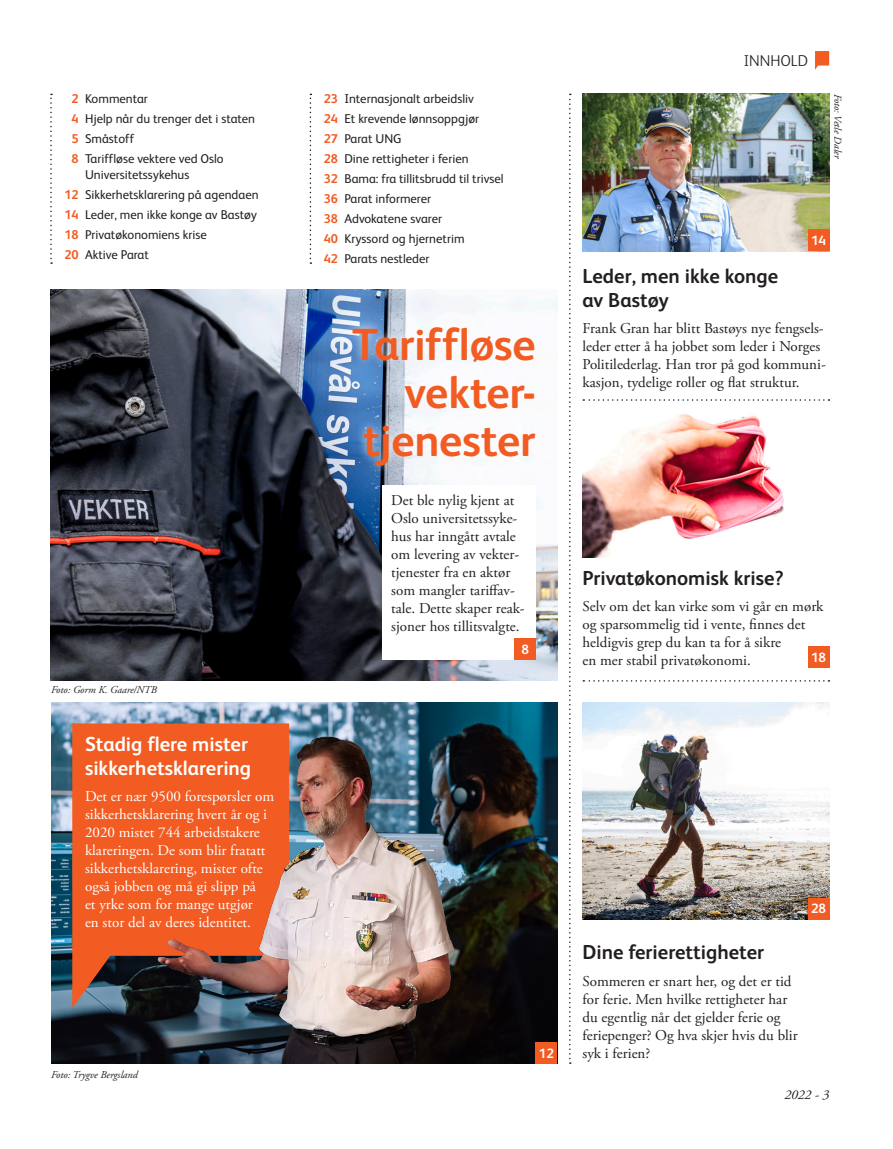
<style>
.page{position:relative;width:893px;height:1149px;background:#fff}
.page>*{position:absolute;margin:0;border:0;box-sizing:border-box;transform-origin:0 0}
.t1{font:700 45px/48px "FS Albert";letter-spacing:-.005em;color:#f25b21;text-align:right}
.t2{font:700 20.25px/24px "FS Albert";color:#231f20}
.t3{font:700 20.25px/24px "FS Albert";color:#fff}
.t4{font:300 15.75px "FS Albert";color:#231f20}
.t5{font:15px/18px "Adobe Garamond Pro";color:#231f20}
.t6{font:15px/18px "Adobe Garamond Pro";color:#fff}
.t7{font:700 13.5px "FS Albert";color:#fff}
.t8{font:italic 13.5px "Adobe Garamond Pro";color:#231f20}
.t9{font:12.75px/20px "FS Albert";color:#231f20}
.t10{font:italic 10.5px "Adobe Garamond Pro";color:#231f20}
.s1{font-weight:700;color:#f25b21}
</style>
<div class="page">
<svg style="left:815px;top:51px;width:14px;height:19px"></svg>
<img style="left:583px;top:400px;width:246px;height:157px">
<div style="left:808px;top:646px;width:21px;height:22px;background:#f25b21"></div>
<img style="left:583px;top:702px;width:246px;height:216px">
<svg style="left:569px;top:94px;width:2px;height:969px"></svg>
<svg style="left:310px;top:94px;width:1px;height:170px"></svg>
<svg style="left:50px;top:94px;width:2px;height:170px"></svg>
<img style="left:51px;top:289px;width:506px;height:391px">
<div style="left:343px;top:317px;width:202px;height:158px;background:#fff;opacity:.75"></div>
<div style="left:383px;top:485px;width:153px;height:174px;background:#fff"></div>
<div style="left:514px;top:638px;width:22px;height:21px;background:#f25b21"></div>
<img style="left:51px;top:702px;width:506px;height:361px">
<svg style="left:72px;top:723px;width:51px;height:284px;background:#dc5b2b"></svg>
<div style="left:536px;top:1042px;width:21px;height:21px;background:#f25b21"></div>
<img style="left:583px;top:94px;width:246px;height:157px">
<svg style="left:583px;top:399px;width:246px;height:1px"></svg>
<svg style="left:583px;top:680px;width:246px;height:1px"></svg>
<div style="left:808px;top:897px;width:21px;height:21px;background:#f25b21"></div>
<div style="left:808px;top:230px;width:21px;height:21px;background:#f25b21"></div>
<img style="left:123px;top:648px;width:363px;height:415px">
<p class="t9" style="left:72px;top:88px;width:185px"><span class="s1">2</span> Kommentar<br><span class="s1">4</span> Hjelp når du trenger det i staten<br><span class="s1">5</span> Småstoff<br><span class="s1">8</span> Tariffløse vektere ved Oslo</p>
<p class="t9" style="left:64px;top:164px;width:196px;text-indent:21px">Universitetssykehus<br><span class="s1">12</span> Sikkerhetsklarering på agendaen<br><span class="s1">14</span> Leder, men ikke konge av Bastøy<br><span class="s1">18</span> Privatøkonomiens krise<br><span class="s1">20</span> Aktive Parat</p>
<p class="t10" style="left:51px;top:683px;width:107px">Foto: Gorm K. Gaare/NTB</p>
<h2 class="t3" style="left:85px;top:731px;width:168px">Stadig flere mister sikkerhetsklarering</h2>
<p class="t6" style="left:85px;top:787px;width:191px">Det er nær 9500 forespørsler om sikkerhetsklarering hvert år og i<br>2020 mistet 744 arbeidstakere klareringen. De som blir fratatt sikkerhetsklarering, mister ofte også jobben og må gi slipp på<br>et yrke som for mange utgjør<br>en stor del av deres identitet.</p>
<p class="t10" style="left:51px;top:1067px;width:88px">Foto: Trygve Bergsland</p>
<p class="t4" style="left:744px;top:51px;width:66px">INNHOLD</p>
<p class="t9" style="left:324px;top:88px;width:181px"><span class="s1">23</span> Internasjonalt arbeidsliv<br><span class="s1">24</span> Et krevende lønnsoppgjør<br><span class="s1">27</span> Parat UNG<br><span class="s1">28</span> Dine rettigheter i ferien<br><span class="s1">32</span> Bama: fra tillitsbrudd til trivsel<br><span class="s1">36</span> Parat informerer<br><span class="s1">38</span> Advokatene svarer<br><span class="s1">40</span> Kryssord og hjernetrim<br><span class="s1">42</span> Parats nestleder</p>
<p class="t10" style="left:844px;top:94px;width:67px;rotate:90deg">Foto: Vetle Daler</p>
<p class="t7" style="left:811px;top:233px;width:17px">14</p>
<h1 class="t1" style="left:352px;top:320px;width:185px">Tariffløse vekter&shy;tjenester</h1>
<p class="t5" style="left:391px;top:491px;width:135px">Det ble nylig kjent at<br>Oslo universitetssyke&shy;hus har inngått avtale om levering av vekter&shy;tjenester fra en aktør som mangler tariffav&shy;tale. Dette skaper reak&shy;sjoner hos tillitsvalgte.</p>
<p class="t7" style="left:521px;top:641px;width:9px">8</p>
<h2 class="t2" style="left:583px;top:263px;width:197px">Leder, men ikke konge av Bastøy</h2>
<p class="t5" style="left:583px;top:320px;width:245px">Frank Gran har blitt Bastøys nye fengsels&shy;leder etter å ha jobbet som leder i Norges Politilederlag. Han tror på god kommuni&shy;kasjon, tydelige roller og flat struktur.</p>
<h2 class="t2" style="left:583px;top:565px;width:202px">Privatøkonomisk krise?</h2>
<p class="t5" style="left:583px;top:598px;width:242px">Selv om det kan virke som vi går en mørk og sparsommelig tid i vente, finnes det heldigvis grep du kan ta for å sikre<br>en mer stabil privatøkonomi.</p>
<p class="t7" style="left:811px;top:649px;width:17px">18</p>
<p class="t7" style="left:539px;top:1045px;width:17px">12</p>
<h2 class="t2" style="left:583px;top:939px;width:183px">Dine ferierettigheter</h2>
<p class="t5" style="left:583px;top:972px;width:217px">Sommeren er snart her, og det er tid for ferie. Men hvilke rettigheter har du egentlig når det gjelder ferie og feriepenger? Og hva skjer hvis du blir syk i ferien?</p>
<p class="t7" style="left:811px;top:900px;width:17px">28</p>
<p class="t8" style="left:784px;top:1086px;width:46px">2022 - 3</p>
</div>
